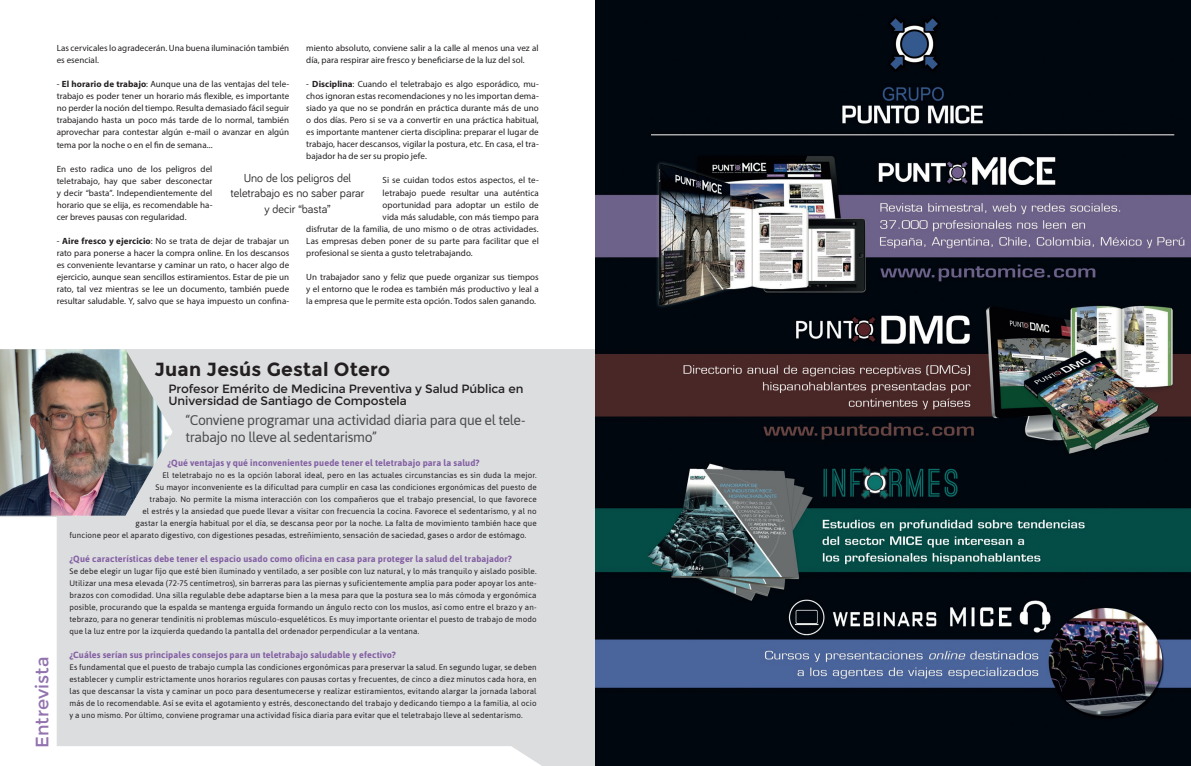
<style>
.page{position:relative;width:1191px;height:766px;background:#fff}
.page>*{position:absolute;margin:0;border:0;box-sizing:border-box;transform-origin:0 0}
.t1{font:700 19px "Montserrat";letter-spacing:.005em;color:#231f20}
.t2{font:18px "Montserrat";color:#9273ae}
.t3{font:14px/16.8px "Asap";letter-spacing:-.03em;color:#4b4c4d}
.t4{font:12px/12px "Montserrat";letter-spacing:-.01em;color:#231f20}
.t5{font:12px/15.3px "Bariol";color:#231f20;text-align:center}
.t6{font:9px/12px "Myriad Pro";letter-spacing:.005em;color:#231f20;text-align:justify}
.t7{font:700 9px "Asap";letter-spacing:.015em;color:#8460a3}
.t8{font:8px/12px "Asap";letter-spacing:.015em;color:#231f20;text-align:justify}
.s1{font-weight:700}
</style>
<div class="page">
<div style="left:0;top:349px;width:595px;height:416px;background:#dcdddf"></div>
<svg style="left:0;top:517px;width:540px;height:248px"></svg>
<img style="left:0;top:349px;width:173px;height:166px">
<img style="left:595px;top:0;width:596px;height:765px">
<p class="t6" style="left:306px;top:42px;width:234px">miento absoluto, conviene salir a la calle al menos una vez al día, para respirar aire fresco y beneficiarse de la luz del sol.</p>
<p class="t6" style="left:306px;top:78px;width:234px">- <span class="s1">Disciplina</span>: Cuando el teletrabajo es algo esporádico, mu&shy;chos ignoran estas recomendaciones y no les importan dema&shy;siado ya que no se pondrán en práctica durante más de uno o dos días. Pero si se va a convertir en una práctica habitual, es importante mantener cierta disciplina: preparar el lugar de trabajo, hacer descansos, vigilar la postura, etc. En casa, el tra&shy;bajador ha de ser su propio jefe.</p>
<p class="t6" style="left:382px;top:174px;width:158px">Si se cuidan todos estos aspectos, el te-</p>
<p class="t6" style="left:382px;top:186px;width:158px">letrabajo puede resultar una auténtica</p>
<p class="t6" style="left:382px;top:198px;width:158px">oportunidad para adoptar un estilo de</p>
<p class="t6" style="left:382px;top:210px;width:158px">vida más saludable, con más tiempo para</p>
<p class="t6" style="left:306px;top:222px;width:234px">disfrutar de la familia, de uno mismo o de otras actividades.</p>
<p class="t6" style="left:306px;top:234px;width:234px">Las empresas deben poner de su parte para facilitar que el</p>
<p class="t6" style="left:306px;top:246px;width:168px">profesional se sienta a gusto teletrabajando.</p>
<p class="t6" style="left:306px;top:270px;width:234px">Un trabajador sano y feliz que puede organizar sus tiempos y el entorno que le rodea es también más productivo y leal a la empresa que le permite esta opción. Todos salen ganando.</p>
<p class="t6" style="left:57px;top:42px;width:234px">Las cervicales lo agradecerán. Una buena iluminación también es esencial.</p>
<p class="t6" style="left:57px;top:78px;width:234px">- <span class="s1">El horario de trabajo</span>: Aunque una de las ventajas del tele&shy;trabajo es poder tener un horario más flexible, es importante no perder la noción del tiempo. Resulta demasiado fácil seguir trabajando hasta un poco más tarde de lo normal, también aprovechar para contestar algún e-mail o avanzar en algún tema por la noche o en el fin de semana...</p>
<p class="t6" style="left:57px;top:162px;width:157px">En esto radica uno de los peligros del teletrabajo, hay que saber desconectar y decir “basta”. Independientemente del horario que se elija, es recomendable ha&shy;cer breves pausas con regularidad.</p>
<p class="t6" style="left:57px;top:234px;width:234px">- <span class="s1">Aire fresco y ejercicio</span>: No se trata de dejar de trabajar un rato para ponerse a hacer la compra online. En los descansos es conveniente levantarse y caminar un rato, o hacer algo de ejercicio, aunque sean sencillos estiramientos. Estar de pie un rato, tal vez mientras se lee un documento, también puede resultar saludable. Y, salvo que se haya impuesto un confina-</p>
<h3 class="t5" style="left:230px;top:169px;width:136px">Uno de los peligros del teletrabajo es no saber parar y decir “basta”</h3>
<h2 class="t2" style="left:32px;top:748px;width:93px;rotate:-90deg">Entrevista</h2>
<h1 class="t1" style="left:154px;top:358px;width:237px">Juan Jesús Gestal Otero</h1>
<h3 class="t4" style="left:168px;top:383px;width:356px">Profesor Emérito de Medicina Preventiva y Salud Pública en<br>Universidad de Santiago de Compostela</h3>
<h3 class="t3" style="left:185px;top:411px;width:341px">“Conviene programar una actividad diaria para que el tele&shy;trabajo no lleve al sedentarismo”</h3>
<p class="t7" style="left:167px;top:457px;width:314px">¿Qué ventajas y qué inconvenientes puede tener el teletrabajo para la salud?</p>
<p class="t8" style="left:162px;top:469px;width:375px">El teletrabajo no es la opción laboral ideal, pero en las actuales circunstancias es sin duda la mejor.</p>
<p class="t8" style="left:155px;top:481px;width:382px">Su mayor inconveniente es la dificultad para cumplir en casa las condiciones ergonómicas del puesto de</p>
<p class="t8" style="left:149px;top:493px;width:389px">trabajo. No permite la misma interacción con los compañeros que el trabajo presencial, lo que favorece</p>
<p class="t8" style="left:142px;top:505px;width:395px">el estrés y la ansiedad que puede llevar a visitar con frecuencia la cocina. Favorece el sedentarismo, y al no</p>
<p class="t8" style="left:135px;top:517px;width:403px">gastar la energía habitual por el día, se descansa peor por la noche. La falta de movimiento también hace que</p>
<p class="t8" style="left:69px;top:529px;width:458px">funcione peor el aparato digestivo, con digestiones pesadas, estreñimiento, sensación de saciedad, gases o ardor de estómago.</p>
<p class="t7" style="left:69px;top:553px;width:444px">¿Qué características debe tener el espacio usado como oficina en casa para proteger la salud del trabajador?</p>
<p class="t8" style="left:69px;top:565px;width:469px">Se debe elegir un lugar fijo que esté bien iluminado y ventilado, a ser posible con luz natural, y lo más tranquilo y aislado posible.<br>Utilizar una mesa elevada (72-75 centímetros), sin barreras para las piernas y suficientemente amplia para poder apoyar los ante&shy;brazos con comodidad. Una silla regulable debe adaptarse bien a la mesa para que la postura sea lo más cómoda y ergonómica posible, procurando que la espalda se mantenga erguida formando un ángulo recto con los muslos, así como entre el brazo y an&shy;tebrazo, para no generar tendinitis ni problemas músculo-esqueléticos. Es muy importante orientar el puesto de trabajo de modo que la luz entre por la izquierda quedando la pantalla del ordenador perpendicular a la ventana.</p>
<p class="t7" style="left:69px;top:649px;width:328px">¿Cuáles serían sus principales consejos para un teletrabajo saludable y efectivo?</p>
<p class="t8" style="left:69px;top:661px;width:469px">Es fundamental que el puesto de trabajo cumpla las condiciones ergonómicas para preservar la salud. En segundo lugar, se deben establecer y cumplir estrictamente unos horarios regulares con pausas cortas y frecuentes, de cinco a diez minutos cada hora, en las que descansar la vista y caminar un poco para desentumecerse y realizar estiramientos, evitando alargar la jornada laboral más de lo recomendable. Así se evita el agotamiento y estrés, desconectando del trabajo y dedicando tiempo a la familia, al ocio y a uno mismo. Por último, conviene programar una actividad física diaria para evitar que el teletrabajo lleve al sedentarismo.</p>
</div>
